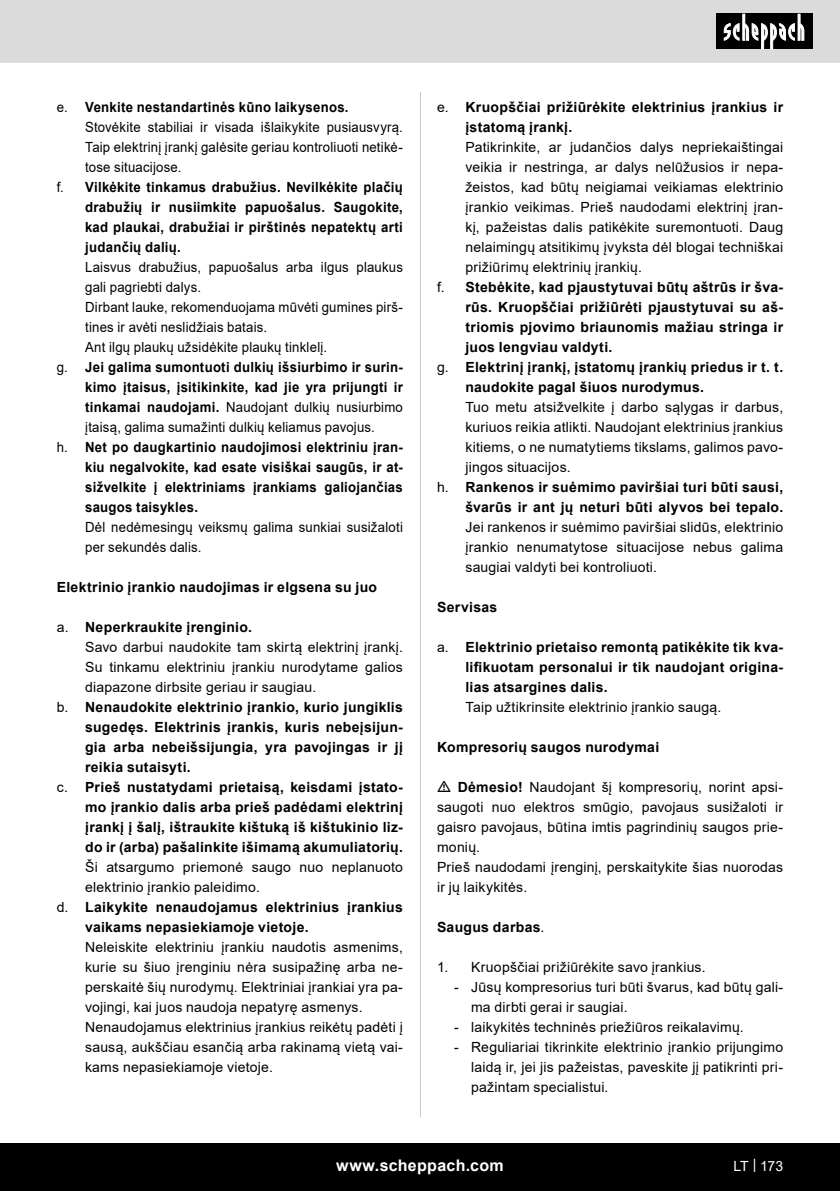
<style>
.page{position:relative;width:840px;height:1191px;background:#fff}
.page>*{position:absolute;margin:0;border:0;box-sizing:border-box;transform-origin:0 0}
.t1{font:700 16px "Arial";letter-spacing:.02em;color:#fff}
.Basiseinstellung{font:14px/20px "Arial";letter-spacing:.015em;color:#000;text-align:justify}
.Grundtext_Bold{font:700 14px/20px "Arial";letter-spacing:.02em;color:#000;text-align:justify}
.Grundtext_Bold-2{font:700 14px/20px "Arial";letter-spacing:.02em;color:#000;text-align:justify;scale:.94 1}
.Basiseinstellung-2{font:14px/20px "Arial";letter-spacing:.015em;color:#000;scale:.94 1}
.t2{font:14px "Arial";color:#fff}
.s1{font-weight:400}
.s2{font-weight:700}
</style>
<div class="page">
<div style="left:0;top:0;width:839px;height:63px;background:#dbdbdb"></div>
<div style="left:0;top:1143px;width:839px;height:48px;background:#000"></div>
<div style="left:716px;top:14px;width:96px;height:35px;background:#000"></div>
<svg style="left:723px;top:14px;width:81px;height:35px"></svg>
<hr style="left:420px;top:92px;width:1px;height:1025px;background:#c7c7c7">
<p class="Grundtext_Bold-2" style="left:57px;top:97px;width:312px"><span class="s1">e.</span> Venkite nestandartinės kūno laikysenos.</p>
<p class="Basiseinstellung-2" style="left:85px;top:117px;width:339px;text-align:justify">Stovėkite stabiliai ir visada išlaikykite pusiausvyrą.<br>Taip elektrinį įrankį galėsite geriau kontroliuoti netikė&shy;tose situacijose.</p>
<p class="Grundtext_Bold-2" style="left:85px;top:177px;width:339px;text-indent:-28px"><span class="s1">f.</span> Vilkėkite tinkamus drabužius. Nevilkėkite plačių drabužių ir nusiimkite papuošalus. Saugokite, kad plaukai, drabužiai ir pirštinės nepatektų arti judančių dalių.</p>
<p class="Basiseinstellung-2" style="left:85px;top:257px;width:339px">Laisvus drabužius, papuošalus arba ilgus plaukus gali pagriebti dalys.</p>
<p class="Basiseinstellung-2" style="left:85px;top:297px;width:339px">Dirbant lauke, rekomenduojama mūvėti gumines pirš&shy;tines ir avėti neslidžiais batais.</p>
<p class="Basiseinstellung-2" style="left:85px;top:337px;width:259px">Ant ilgų plaukų užsidėkite plaukų tinklelį.</p>
<p class="Grundtext_Bold-2" style="left:85px;top:357px;width:339px;text-indent:-28px"><span class="s1">g.</span> Jei galima sumontuoti dulkių išsiurbimo ir surin&shy;kimo įtaisus, įsitikinkite, kad jie yra prijungti ir tinkamai naudojami. <span class="s1">Naudojant dulkių nusiurbimo įtaisą, galima sumažinti dulkių keliamus pavojus.</span></p>
<p class="Grundtext_Bold-2" style="left:85px;top:437px;width:339px;text-indent:-28px"><span class="s1">h.</span> Net po daugkartinio naudojimosi elektriniu įran&shy;kiu negalvokite, kad esate visiškai saugūs, ir at&shy;sižvelkite į elektriniams įrankiams galiojančias saugos taisykles.</p>
<p class="Basiseinstellung-2" style="left:85px;top:517px;width:339px">Dėl nedėmesingų veiksmų galima sunkiai susižaloti per sekundės dalis.</p>
<p class="Grundtext_Bold" style="left:57px;top:577px;width:322px">Elektrinio įrankio naudojimas ir elgsena su juo</p>
<p class="Grundtext_Bold" style="left:57px;top:617px;width:197px"><span class="s1">a.</span> Neperkraukite įrenginio.</p>
<p class="Basiseinstellung" style="left:85px;top:637px;width:319px">Savo darbui naudokite tam skirtą elektrinį įrankį.<br>Su tinkamu elektriniu įrankiu nurodytame galios diapazone dirbsite geriau ir saugiau.</p>
<p class="Grundtext_Bold" style="left:85px;top:697px;width:319px;text-indent:-28px"><span class="s1">b.</span> Nenaudokite elektrinio įrankio, kurio jungiklis sugedęs. Elektrinis įrankis, kuris nebeįsijun&shy;gia arba nebeišsijungia, yra pavojingas ir jį reikia sutaisyti.</p>
<p class="Grundtext_Bold" style="left:85px;top:777px;width:319px;text-indent:-28px"><span class="s1">c.</span> Prieš nustatydami prietaisą, keisdami įstato&shy;mo įrankio dalis arba prieš padėdami elektrinį įrankį į šalį, ištraukite kištuką iš kištukinio liz&shy;do ir (arba) pašalinkite išimamą akumuliatorių.</p>
<p class="Basiseinstellung" style="left:85px;top:857px;width:319px">Ši atsargumo priemonė saugo nuo neplanuoto elektrinio įrankio paleidimo.</p>
<p class="Grundtext_Bold" style="left:85px;top:897px;width:319px;text-indent:-28px"><span class="s1">d.</span> Laikykite nenaudojamus elektrinius įrankius vaikams nepasiekiamoje vietoje.</p>
<p class="Basiseinstellung" style="left:85px;top:937px;width:319px">Neleiskite elektriniu įrankiu naudotis asmenims, kurie su šiuo įrenginiu nėra susipažinę arba ne&shy;perskaitė šių nurodymų. Elektriniai įrankiai yra pa&shy;vojingi, kai juos naudoja nepatyrę asmenys.</p>
<p class="Basiseinstellung" style="left:85px;top:1017px;width:319px">Nenaudojamus elektrinius įrankius reikėtų padėti į sausą, aukščiau esančią arba rakinamą vietą vai&shy;kams nepasiekiamoje vietoje.</p>
<p class="Grundtext_Bold" style="left:465px;top:97px;width:319px;text-indent:-28px"><span class="s1">e.</span> Kruopščiai prižiūrėkite elektrinius įrankius ir įstatomą įrankį.</p>
<p class="Basiseinstellung" style="left:465px;top:137px;width:319px">Patikrinkite, ar judančios dalys nepriekaištingai veikia ir nestringa, ar dalys nelūžusios ir nepa&shy;žeistos, kad būtų neigiamai veikiamas elektrinio įrankio veikimas. Prieš naudodami elektrinį įran&shy;kį, pažeistas dalis patikėkite suremontuoti. Daug nelaimingų atsitikimų įvyksta dėl blogai techniškai prižiūrimų elektrinių įrankių.</p>
<p class="Grundtext_Bold" style="left:465px;top:277px;width:319px;text-indent:-28px"><span class="s1">f.</span> Stebėkite, kad pjaustytuvai būtų aštrūs ir šva&shy;rūs. Kruopščiai prižiūrėti pjaustytuvai su aš&shy;triomis pjovimo briaunomis mažiau stringa ir juos lengviau valdyti.</p>
<p class="Grundtext_Bold" style="left:465px;top:357px;width:319px;text-indent:-28px"><span class="s1">g.</span> Elektrinį įrankį, įstatomų įrankių priedus ir t. t. naudokite pagal šiuos nurodymus.</p>
<p class="Basiseinstellung" style="left:465px;top:397px;width:319px">Tuo metu atsižvelkite į darbo sąlygas ir darbus, kuriuos reikia atlikti. Naudojant elektrinius įrankius kitiems, o ne numatytiems tikslams, galimos pavo&shy;jingos situacijos.</p>
<p class="Basiseinstellung" style="left:465px;top:477px;width:319px;text-indent:-28px">h. <span class="s2">Rankenos ir suėmimo paviršiai turi būti sausi, švarūs ir ant jų neturi būti alyvos bei tepalo.<br></span>Jei rankenos ir suėmimo paviršiai slidūs, elektrinio įrankio nenumatytose situacijose nebus galima saugiai valdyti bei kontroliuoti.</p>
<p class="Grundtext_Bold" style="left:437px;top:597px;width:62px">Servisas</p>
<p class="Grundtext_Bold" style="left:465px;top:637px;width:319px;text-indent:-28px"><span class="s1">a.</span> Elektrinio prietaiso remontą patikėkite tik kva&shy;lifikuotam personalui ir tik naudojant origina&shy;lias atsargines dalis.</p>
<p class="Basiseinstellung" style="left:465px;top:697px;width:257px">Taip užtikrinsite elektrinio įrankio saugą.</p>
<p class="Grundtext_Bold" style="left:437px;top:737px;width:224px">Kompresorių saugos nurodymai</p>
<p class="Basiseinstellung" style="left:437px;top:777px;width:347px;text-indent:21px"><span class="s2">Dėmesio!</span> Naudojant šį kompresorių, norint apsi&shy;saugoti nuo elektros smūgio, pavojaus susižaloti ir gaisro pavojaus, būtina imtis pagrindinių saugos prie&shy;monių.</p>
<p class="Basiseinstellung" style="left:437px;top:857px;width:347px">Prieš naudodami įrenginį, perskaitykite šias nuorodas ir jų laikykitės.</p>
<p class="Grundtext_Bold" style="left:437px;top:917px;width:109px">Saugus darbas<span class="s1">.</span></p>
<p class="Basiseinstellung" style="left:437px;top:957px;width:270px">1. Kruopščiai prižiūrėkite savo įrankius.</p>
<p class="Basiseinstellung" style="left:471px;top:977px;width:313px;text-indent:-17px">- Jūsų kompresorius turi būti švarus, kad būtų gali&shy;ma dirbti gerai ir saugiai.</p>
<p class="Basiseinstellung" style="left:454px;top:1017px;width:291px">- laikykitės techninės priežiūros reikalavimų.</p>
<p class="Basiseinstellung" style="left:471px;top:1037px;width:313px;text-indent:-17px">- Reguliariai tikrinkite elektrinio įrankio prijungimo laidą ir, jei jis pažeistas, paveskite jį patikrinti pri&shy;pažintam specialistui.</p>
<p class="t1" style="left:336px;top:1154px;width:169px">www.scheppach.com</p>
<p class="t2" style="left:733px;top:1156px;width:51px">LT | 173</p>
</div>
